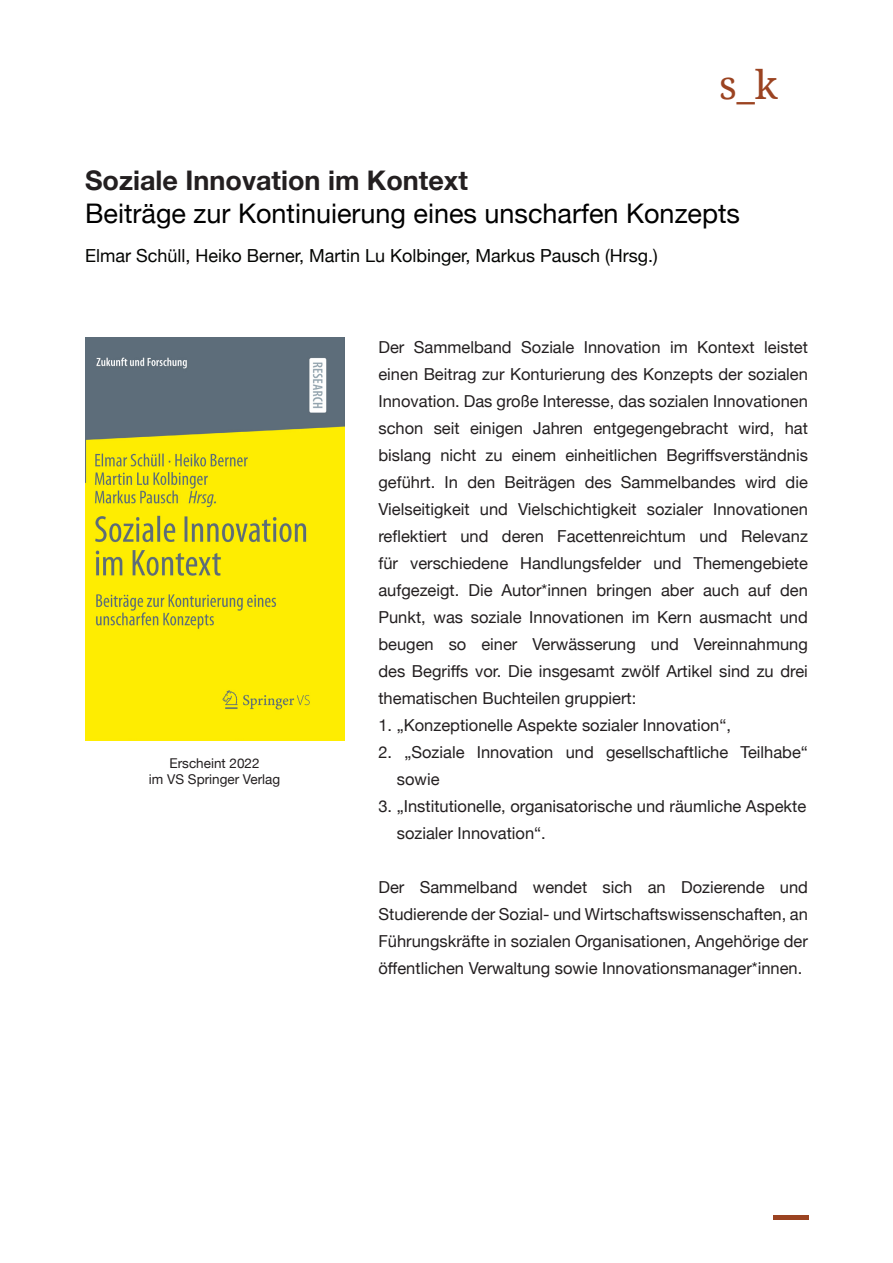
<style>
.page{position:relative;width:893px;height:1263px;background:#fff}
.page>*{position:absolute;margin:0;border:0;box-sizing:border-box;transform-origin:0 0}
.t1{font:75px "Droid Serif";color:#9b4321}
.t2{font:39.3px "Droid Serif";color:#9b4321}
.t3{font:27px "Helvetica Neue";color:#000}
.t4{font:700 27px "Helvetica Neue";color:#231f20}
.t5{font:18px "Helvetica Neue";color:#040503}
.t6{font:16.5px/27px "Helvetica Neue";color:#231f20;text-align:justify}
.t7{font:13.5px "Helvetica Neue";color:#231f20}
</style>
<div class="page">
<img style="left:85px;top:337px;width:259px;height:403px">
<p class="t2" style="left:719px;top:63px;width:60px">s_k</p>
<p class="t4" style="left:85px;top:159px;width:384px">Soziale Innovation im Kontext</p>
<p class="t3" style="left:85px;top:193px;width:657px">Beiträge zur Kontinuierung eines unscharfen Konzepts</p>
<p class="t5" style="left:85px;top:243px;width:574px">Elmar Schüll, Heiko Berner, Martin Lu Kolbinger, Markus Pausch (Hrsg.)</p>
<p class="t7" style="left:170px;top:753px;width:92px">Erscheint 2022</p>
<p class="t7" style="left:149px;top:770px;width:133px">im VS Springer Verlag</p>
<p class="t6" style="left:378px;top:334px;width:431px">Der Sammelband Soziale Innovation im Kontext leistet einen Beitrag zur Konturierung des Konzepts der sozialen Innovation. Das große Interesse, das sozialen Innovationen schon seit einigen Jahren entgegengebracht wird, hat bislang nicht zu einem einheitlichen Begriffsverständnis geführt. In den Beiträgen des Sammelbandes wird die Vielseitigkeit und Vielschichtigkeit sozialer Innovationen reflektiert und deren Facettenreichtum und Relevanz für verschiedene Handlungsfelder und Themengebiete aufgezeigt. Die Autor*innen bringen aber auch auf den Punkt, was soziale Innovationen im Kern ausmacht und beugen so einer Verwässerung und Vereinnahmung des Begriffs vor. Die insgesamt zwölf Artikel sind zu drei thematischen Buchteilen gruppiert:</p>
<p class="t6" style="left:378px;top:712px;width:354px">1. „Konzeptionelle Aspekte sozialer Innovation“,</p>
<p class="t6" style="left:397px;top:739px;width:413px;text-indent:-18px">2. „Soziale Innovation und gesellschaftliche Teilhabe“ sowie</p>
<p class="t6" style="left:397px;top:793px;width:411px;text-indent:-18px">3. „Institutionelle, organisatorische und räumliche Aspekte sozialer Innovation“.</p>
<p class="t6" style="left:378px;top:874px;width:431px">Der Sammelband wendet sich an Dozierende und Studierende der Sozial- und Wirtschaftswissenschaften, an Führungskräfte in sozialen Organisationen, Angehörige der öffentlichen Verwaltung sowie Innovationsmanager*innen.</p>
<p class="t1" style="left:773px;top:1139px;width:36px">_</p>
</div>
